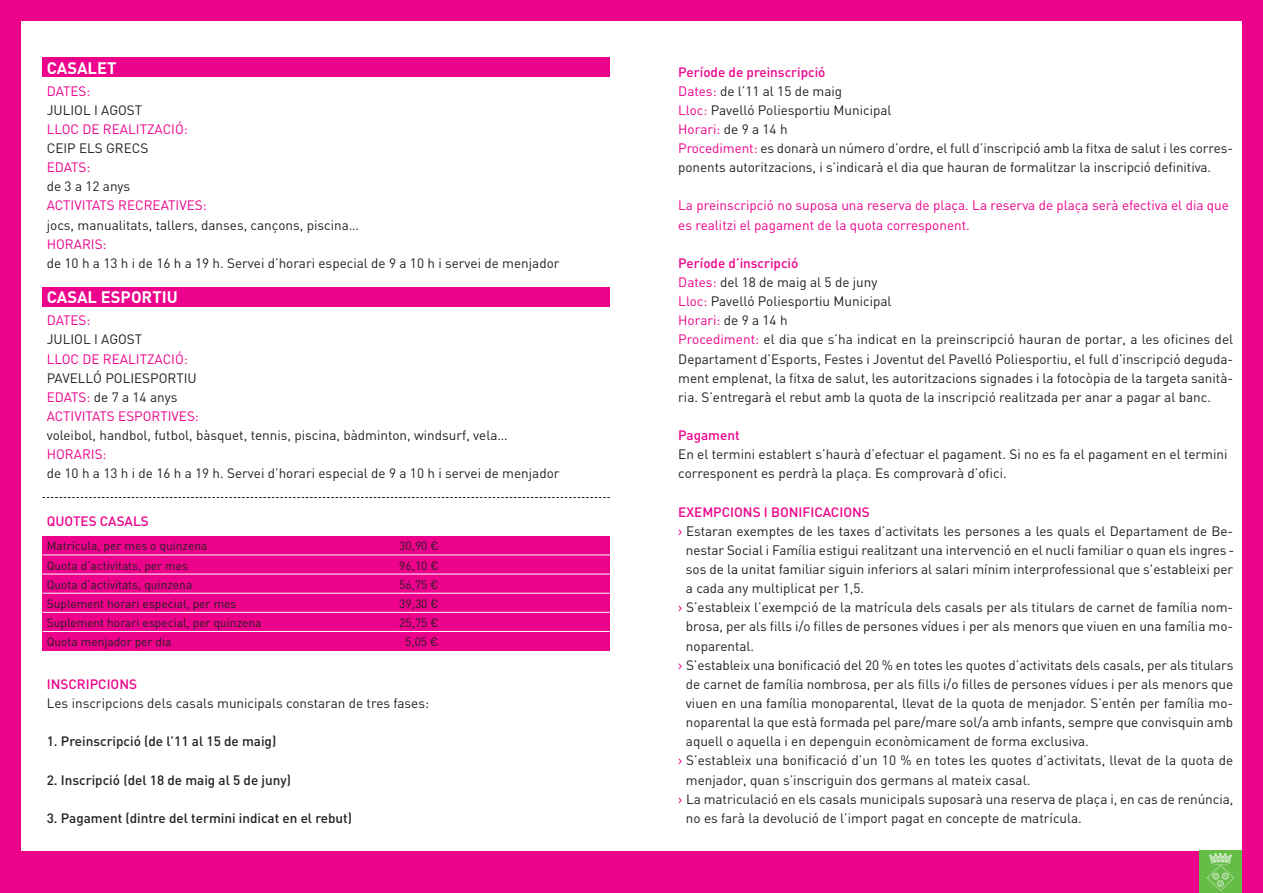
<style>
.page{position:relative;width:1263px;height:893px;background:#ed028c}
.page>*{position:absolute;margin:0;border:0;box-sizing:border-box;transform-origin:0 0}
.t1{font:700 16.5px "FFDIN";color:#fff}
.t2{font:13.5px/19.2px "FFDIN";color:#231f20}
.t3{font:13.5px/19.2px "FFDIN";color:#ed028c}
.t4{font:500 13.5px "FFDIN";color:#231f20}
.t5{font:500 13.5px "FFDIN";color:#ed028c}
.t6{font:12px "FFDIN";color:#231f20}
.s1{color:#ed028c}
.s2{font-family:"DIN Euro"}
.s3{font-weight:500;color:#ed028c}
.s4{font-family:"Lucida Grande";color:#ed028c}
</style>
<div class="page">
<div style="left:21px;top:21px;width:1221px;height:829px;background:#fff"></div>
<div style="left:43px;top:536px;width:567px;height:115px;background:#ed028c"></div>
<div style="left:1199px;top:850px;width:43px;height:43px;background:#65bc46"></div>
<img style="left:1208px;top:853px;width:25px;height:37px">
<div style="left:43px;top:57px;width:567px;height:20px;background:#ed028c"></div>
<div style="left:43px;top:287px;width:567px;height:19px;background:#ed028c"></div>
<hr style="left:43px;top:554px;width:567px;height:1px;background:#fff">
<hr style="left:43px;top:574px;width:567px;height:1px;background:#fff">
<hr style="left:43px;top:593px;width:567px;height:1px;background:#fff">
<hr style="left:43px;top:612px;width:567px;height:1px;background:#fff">
<hr style="left:43px;top:631px;width:567px;height:1px;background:#fff">
<svg style="left:43px;top:497px;width:567px;height:1px"></svg>
<p class="t1" style="left:47px;top:62px;width:71px">CASALET</p>
<p class="t3" style="left:47px;top:83px;width:45px">DATES:</p>
<p class="t2" style="left:47px;top:102px;width:97px">JULIOL I AGOST</p>
<p class="t3" style="left:47px;top:121px;width:143px">LLOC DE REALITZACIÓ:</p>
<p class="t2" style="left:47px;top:140px;width:103px">CEIP ELS GRECS</p>
<p class="t3" style="left:47px;top:159px;width:45px">EDATS:</p>
<p class="t2" style="left:47px;top:178px;width:85px">de 3 a 12 anys</p>
<p class="t3" style="left:47px;top:197px;width:161px">ACTIVITATS RECREATIVES:</p>
<p class="t2" style="left:47px;top:217px;width:314px">jocs, manualitats, tallers, danses, cançons, piscina…</p>
<p class="t3" style="left:47px;top:236px;width:61px">HORARIS:</p>
<p class="t2" style="left:47px;top:255px;width:514px">de 10 h a 13 h i de 16 h a 19 h. Servei d’horari especial de 9 a 10 h i servei de menjador</p>
<p class="t1" style="left:47px;top:291px;width:133px">CASAL ESPORTIU</p>
<p class="t3" style="left:47px;top:312px;width:45px">DATES:</p>
<p class="t2" style="left:47px;top:331px;width:97px">JULIOL I AGOST</p>
<p class="t3" style="left:47px;top:351px;width:143px">LLOC DE REALITZACIÓ:</p>
<p class="t2" style="left:47px;top:370px;width:154px">PAVELLÓ POLIESPORTIU<br><span class="s1">EDATS:</span> de 7 a 14 anys<br><span class="s1">ACTIVITATS ESPORTIVES:</span></p>
<p class="t2" style="left:47px;top:427px;width:462px">voleibol, handbol, futbol, bàsquet, tennis, piscina, bàdminton, windsurf, vela…</p>
<p class="t3" style="left:47px;top:446px;width:61px">HORARIS:</p>
<p class="t2" style="left:47px;top:465px;width:514px">de 10 h a 13 h i de 16 h a 19 h. Servei d’horari especial de 9 a 10 h i servei de menjador</p>
<p class="t5" style="left:47px;top:516px;width:104px">QUOTES CASALS</p>
<p class="t6" style="left:47px;top:542px;width:162px">Matrícula, per mes o quinzena</p>
<p class="t6" style="left:399px;top:542px;width:41px">30,90 <span class="s2">2</span></p>
<p class="t6" style="left:47px;top:561px;width:143px">Quota d’activitats, per mes</p>
<p class="t6" style="left:399px;top:561px;width:41px">96,10 <span class="s2">2</span></p>
<p class="t6" style="left:47px;top:580px;width:147px">Quota d’activitats, quinzena</p>
<p class="t6" style="left:399px;top:580px;width:41px">56,75 <span class="s2">2</span></p>
<p class="t6" style="left:47px;top:599px;width:191px">Suplement horari especial, per mes</p>
<p class="t6" style="left:399px;top:599px;width:41px">39,30 <span class="s2">2</span></p>
<p class="t6" style="left:47px;top:618px;width:216px">Suplement horari especial, per quinzena</p>
<p class="t6" style="left:399px;top:618px;width:41px">25,75 <span class="s2">2</span></p>
<p class="t6" style="left:47px;top:638px;width:126px">Quota menjador per dia</p>
<p class="t6" style="left:405px;top:638px;width:35px">5,05 <span class="s2">2</span></p>
<p class="t5" style="left:47px;top:679px;width:92px">INSCRIPCIONS</p>
<p class="t2" style="left:47px;top:695px;width:384px">Les inscripcions dels casals municipals constaran de tres fases:</p>
<p class="t4" style="left:47px;top:737px;width:231px">1. Preinscripció (de l’11 al 15 de maig)</p>
<p class="t4" style="left:47px;top:775px;width:246px">2. Inscripció (del 18 de maig al 5 de juny)</p>
<p class="t4" style="left:47px;top:813px;width:307px">3. Pagament (dintre del termini indicat en el rebut)</p>
<p class="t2" style="left:678px;top:64px;width:556px"><span class="s3">Període de preinscripció<br></span><span class="s1">Dates:</span> de l’11 al 15 de maig<br><span class="s1">Lloc:</span> Pavelló Poliesportiu Municipal<br><span class="s1">Horari:</span> de 9 a 14 h<br><span class="s1">Procediment:</span> es donarà un número d’ordre, el full d’inscripció amb la fitxa de salut i les corres&shy;ponents autoritzacions, i s’indicarà el dia que hauran de formalitzar la inscripció definitiva.</p>
<p class="t3" style="left:678px;top:197px;width:552px">La preinscripció no suposa una reserva de plaça. La reserva de plaça serà efectiva el dia que es realitzi el pagament de la quota corresponent.</p>
<p class="t2" style="left:678px;top:255px;width:556px"><span class="s3">Període d’inscripció<br></span><span class="s1">Dates:</span> del 18 de maig al 5 de juny<br><span class="s1">Lloc:</span> Pavelló Poliesportiu Municipal<br><span class="s1">Horari:</span> de 9 a 14 h<br><span class="s1">Procediment:</span> el dia que s’ha indicat en la preinscripció hauran de portar, a les oficines del Departament d’Esports, Festes i Joventut del Pavelló Poliesportiu, el full d’inscripció deguda&shy;ment emplenat, la fitxa de salut, les autoritzacions signades i la fotocòpia de la targeta sanità&shy;ria. S’entregarà el rebut amb la quota de la inscripció realitzada per anar a pagar al banc.</p>
<p class="t5" style="left:678px;top:430px;width:63px">Pagament</p>
<p class="t2" style="left:678px;top:446px;width:551px">En el termini establert s’haurà d’efectuar el pagament. Si no es fa el pagament en el termini corresponent es perdrà la plaça. Es comprovarà d’ofici.</p>
<p class="t5" style="left:678px;top:507px;width:193px">EXEMPCIONS I BONIFICACIONS</p>
<p class="t2" style="left:678px;top:523px;width:557px"><span class="s4">›</span> Estaran exemptes de les taxes d’activitats les persones a les quals el Departament de Be-</p>
<p class="t2" style="left:686px;top:542px;width:550px">nestar Social i Família estigui realitzant una intervenció en el nucli familiar o quan els ingres -</p>
<p class="t2" style="left:686px;top:561px;width:549px">sos de la unitat familiar siguin inferiors al salari mínim interprofessional que s'estableixi per</p>
<p class="t2" style="left:686px;top:580px;width:180px">a cada any multiplicat per 1,5.</p>
<p class="t2" style="left:678px;top:599px;width:557px"><span class="s4">›</span> S’estableix l’exempció de la matrícula dels casals per als titulars de carnet de família nom-</p>
<p class="t2" style="left:686px;top:618px;width:549px">brosa, per als fills i/o filles de persones vídues i per als menors que viuen en una família mo-</p>
<p class="t2" style="left:686px;top:638px;width:70px">noparental.</p>
<p class="t2" style="left:678px;top:657px;width:557px"><span class="s4">›</span> S’estableix una bonificació del 20 % en totes les quotes d’activitats dels casals, per als titulars</p>
<p class="t2" style="left:686px;top:676px;width:549px">de carnet de família nombrosa, per als fills i/o filles de persones vídues i per als menors que</p>
<p class="t2" style="left:686px;top:695px;width:549px">viuen en una família monoparental, llevat de la quota de menjador. S’entén per família mo-</p>
<p class="t2" style="left:686px;top:714px;width:549px">noparental la que està formada pel pare/mare sol/a amb infants, sempre que convisquin amb</p>
<p class="t2" style="left:686px;top:733px;width:404px">aquell o aquella i en depenguin econòmicament de forma exclusiva.</p>
<p class="t2" style="left:678px;top:752px;width:557px"><span class="s4">›</span> S’estableix una bonificació d’un 10 % en totes les quotes d’activitats, llevat de la quota de</p>
<p class="t2" style="left:686px;top:772px;width:346px">menjador, quan s’inscriguin dos germans al mateix casal.</p>
<p class="t2" style="left:678px;top:791px;width:557px"><span class="s4">›</span> La matriculació en els casals municipals suposarà una reserva de plaça i, en cas de renúncia,</p>
<p class="t2" style="left:686px;top:810px;width:397px">no es farà la devolució de l’import pagat en concepte de matrícula.</p>
</div>
